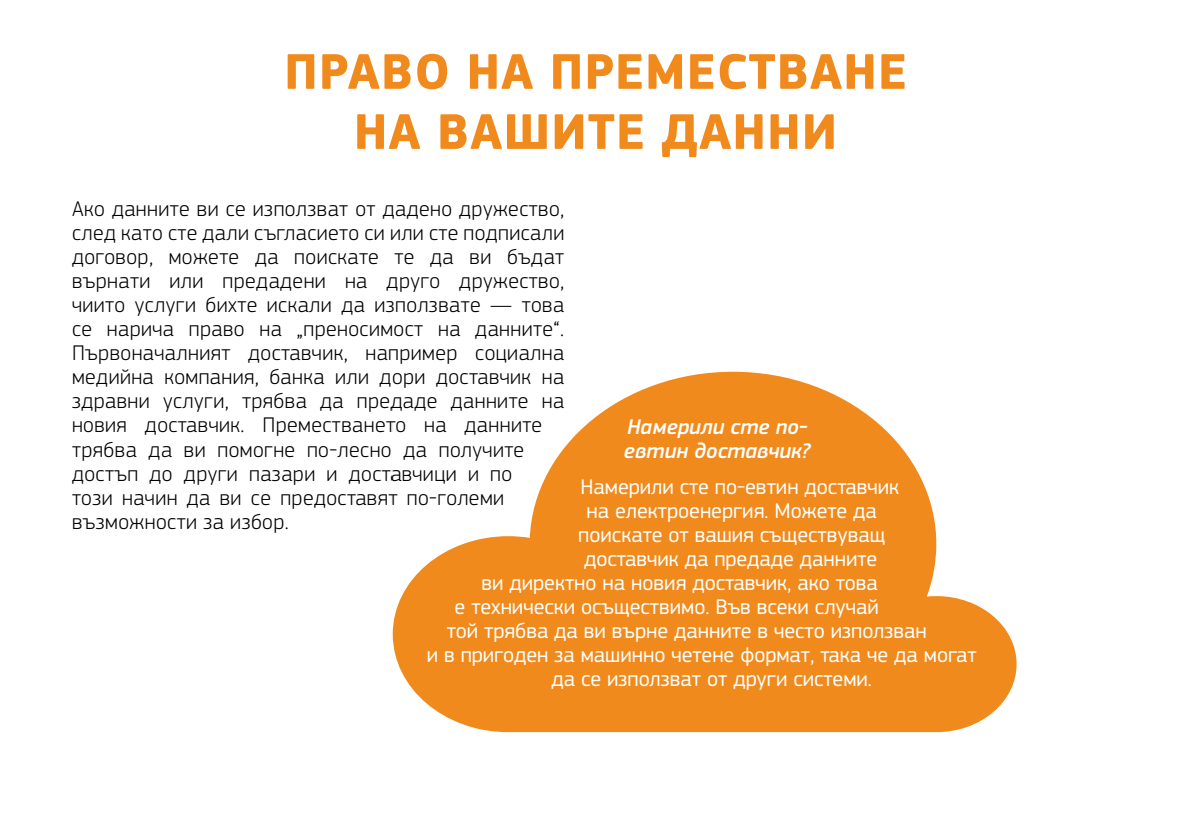
<style>
.page{position:relative;width:1191px;height:840px;background:#fff}
.page>*{position:absolute;margin:0;border:0;box-sizing:border-box;transform-origin:0 0}
._2-Title{font:700 52px/60px "EC Square Sans Pro";letter-spacing:.02em;color:#f18a1c;text-align:center}
._4-Body_Black{font:300 22px/24px "EC Square Sans Pro";letter-spacing:.02em;color:#000}
.t1{font:22px "EC Square Sans Pro";color:#fff}
.t2{font:italic 500 22px/24px "EC Square Sans Pro";color:#fff}
</style>
<div class="page">
<svg style="left:393px;top:371px;width:623px;height:360px;fill:#f18a1c"></svg>
<h1 class="_2-Title" style="left:284px;top:43px;width:624px">ПРАВО НА ПРЕМЕСТВАНЕ<br>НА ВАШИТЕ ДАННИ</h1>
<p class="_4-Body_Black" style="left:72px;top:197px;width:494px">Ако данните ви се използват от дадено дружество, след като сте дали съгласието си или сте подписали договор, можете да поискате те да ви бъдат върнати или предадени на друго дружество, чиито услуги бихте искали да използвате — това се нарича право на „преносимост на данните“.<br>Първоначалният доставчик, например социална медийна компания, банка или дори доставчик на здравни услуги, трябва да предаде данните на новия доставчик. Преместването на данните трябва да ви помогне по-лесно да получите достъп до други пазари и доставчици и по<br>този начин да ви се предоставят по-големи възможности за избор.</p>
<p class="t2" style="left:624px;top:415px;width:188px">Намерили сте по&shy;евтин доставчик?</p>
<p class="t1" style="left:580px;top:473px;width:320px">Намерили сте по-евтин доставчик</p>
<p class="t1" style="left:586px;top:497px;width:292px">на електроенергия. Можете да</p>
<p class="t1" style="left:578px;top:521px;width:308px">поискате от вашия съществуващ</p>
<p class="t1" style="left:584px;top:545px;width:295px">доставчик да предаде данните</p>
<p class="t1" style="left:481px;top:569px;width:398px">ви директно на новия доставчик, ако това</p>
<p class="t1" style="left:454px;top:593px;width:426px">е технически осъществимо. Във всеки случай</p>
<p class="t1" style="left:447px;top:617px;width:481px">той трябва да ви върне данните в често използван</p>
<p class="t1" style="left:427px;top:641px;width:551px">и в пригоден за машинно четене формат, така че да могат</p>
<p class="t1" style="left:551px;top:665px;width:322px">да се използват от други системи.</p>
</div>
